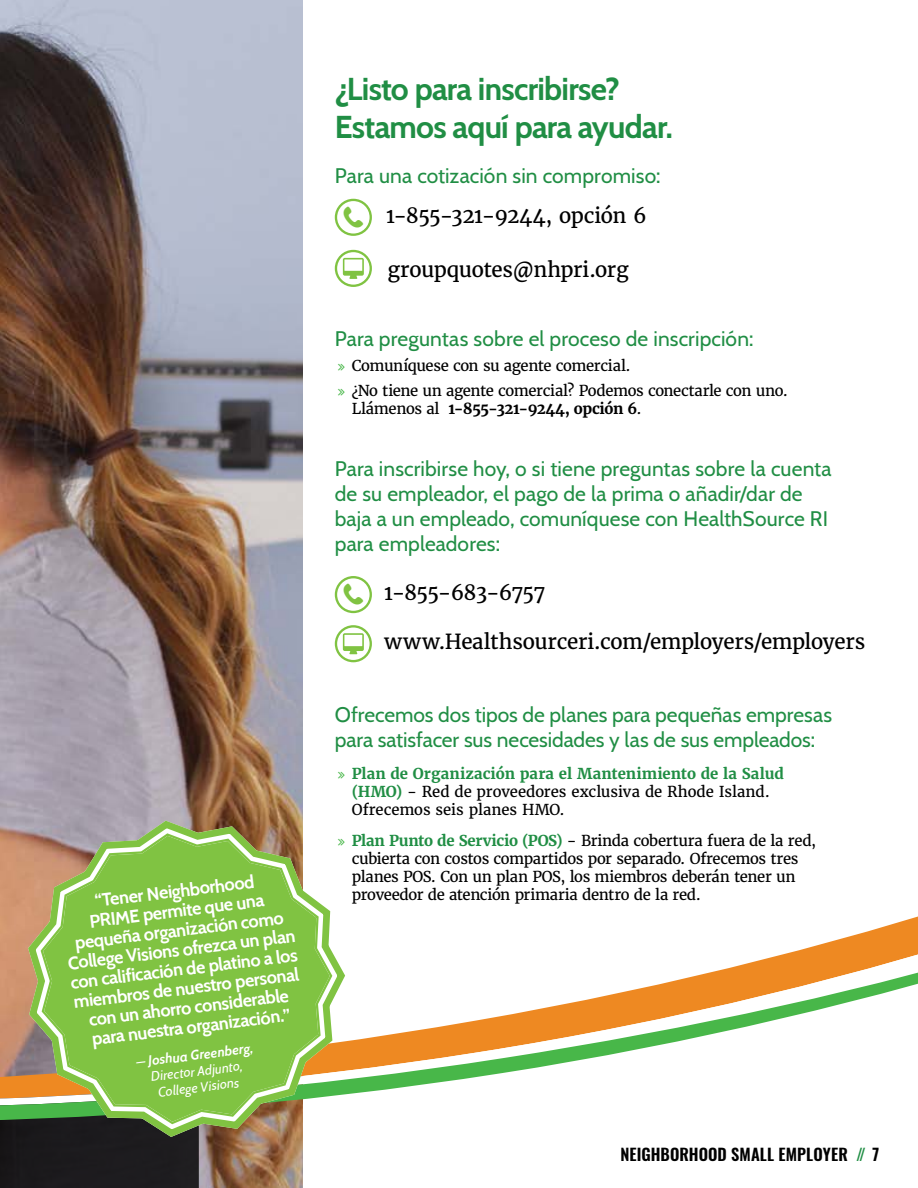
<style>
.page{position:relative;width:918px;height:1188px;background:#fff}
.page>*{position:absolute;margin:0;border:0;box-sizing:border-box;transform-origin:0 0}
.F-_Page_headline_SUB{font:700 31.5px/37.8px "Cabin";letter-spacing:-.025em;color:#208e44}
.f-_page_sub_head{font:21px/25.2px "Cabin";letter-spacing:.005em;color:#208e44}
._2nd_level_subhead{font:20.7px "Merriweather";letter-spacing:-.02em;color:#000}
._2nd_level_subhead-2{font:20.7px "Merriweather";letter-spacing:-.055em;color:#000}
.t1{font:700 18px/19.5px "Cabin";color:#fff;text-align:center}
.t2{font:600 16.35px "Oswald";letter-spacing:.005em;color:#000}
.t3{font:15px/18px "Merriweather";letter-spacing:-.02em;color:#000}
.F-_Page_headline_SUB-2{font:italic 13.5px/16.2px "Cabin";color:#fff;text-align:center}
.s1{font-weight:700}
.s2{font-weight:700;color:#208e44}
.s3{color:#208e44}
</style>
<div class="page">
<img style="left:0;top:0;width:302px;height:751px">
<svg style="left:0;top:754px;width:918px;height:434px"></svg>
<svg style="left:21px;top:809px;width:332px;height:336px"></svg>
<svg style="left:22px;top:816px;width:328px;height:327px"></svg>
<svg style="left:39px;top:831px;width:295px;height:295px;background:#8fc057"></svg>
<div style="left:335px;top:199px;width:37px;height:37px;border:2px solid #80c342;border-radius:50%"></div>
<div style="left:335px;top:250px;width:37px;height:37px;border:2px solid #80c342;border-radius:50%"></div>
<svg style="left:343px;top:258px;width:21px;height:21px"></svg>
<div style="left:335px;top:576px;width:37px;height:37px;border:2px solid #80c342;border-radius:50%"></div>
<div style="left:335px;top:625px;width:37px;height:37px;border:2px solid #80c342;border-radius:50%"></div>
<svg style="left:343px;top:633px;width:21px;height:21px"></svg>
<svg style="left:338px;top:771px;width:7px;height:7px"></svg>
<svg style="left:338px;top:839px;width:7px;height:7px"></svg>
<p class="t1" style="left:60px;top:894px;width:230px;rotate:-7deg">“Tener Neighborhood<br>PRIME permite que una pequeña organización como<br>College Visions ofrezca un plan con calificación de platino a los miembros de nuestro personal con un ahorro considerable para nuestra organización.”</p>
<p class="F-_Page_headline_SUB-2" style="left:135px;top:1053px;width:119px;rotate:-7deg">— <span class="s1">Joshua Greenberg,<br></span>Director Adjunto,<br>College Visions</p>
<p class="F-_Page_headline_SUB" style="left:335px;top:68px;width:339px">¿Listo para inscribirse?<br>Estamos aquí para ayudar.</p>
<p class="f-_page_sub_head" style="left:335px;top:162px;width:327px">Para una cotización sin compromiso:</p>
<p class="_2nd_level_subhead" style="left:386px;top:203px;width:262px">1-855-321-9244, opción 6</p>
<p class="_2nd_level_subhead" style="left:388px;top:257px;width:243px">groupquotes@nhpri.org</p>
<p class="f-_page_sub_head" style="left:335px;top:325px;width:420px">Para preguntas sobre el proceso de inscripción:</p>
<p class="t3" style="left:352px;top:357px;width:280px">Comuníquese con su agente comercial.</p>
<p class="t3" style="left:352px;top:381px;width:438px">¿No tiene un agente comercial? Podemos conectarle con uno.<br>Llámenos al <span class="s1">1-855-321-9244, opción 6</span>.</p>
<p class="f-_page_sub_head" style="left:335px;top:454px;width:498px">Para inscribirse hoy, o si tiene preguntas sobre la cuenta de su empleador, el pago de la prima o añadir/dar de baja a un empleado, comuníquese con HealthSource RI para empleadores:</p>
<p class="_2nd_level_subhead-2" style="left:384px;top:580px;width:163px">1-855-683-6757</p>
<p class="_2nd_level_subhead" style="left:384px;top:629px;width:482px">www.Healthsourceri.com/employers/employers</p>
<p class="f-_page_sub_head" style="left:335px;top:700px;width:499px">Ofrecemos dos tipos de planes para pequeñas empresas para satisfacer sus necesidades y las de sus empleados:</p>
<p class="t3" style="left:352px;top:764px;width:434px"><span class="s2">Plan de Organización para el Mantenimiento de la Salud (HMO)</span> - Red de proveedores exclusiva de Rhode Island.<br>Ofrecemos seis planes HMO.</p>
<p class="t3" style="left:352px;top:832px;width:466px"><span class="s2">Plan Punto de Servicio (POS)</span> - Brinda cobertura fuera de la red, cubierta con costos compartidos por separado. Ofrecemos tres planes POS. Con un plan POS, los miembros deberán tener un proveedor de atención primaria dentro de la red.</p>
<p class="t2" style="left:620px;top:1143px;width:261px">NEIGHBORHOOD SMALL EMPLOYER <span class="s3">//</span> 7</p>
</div>
